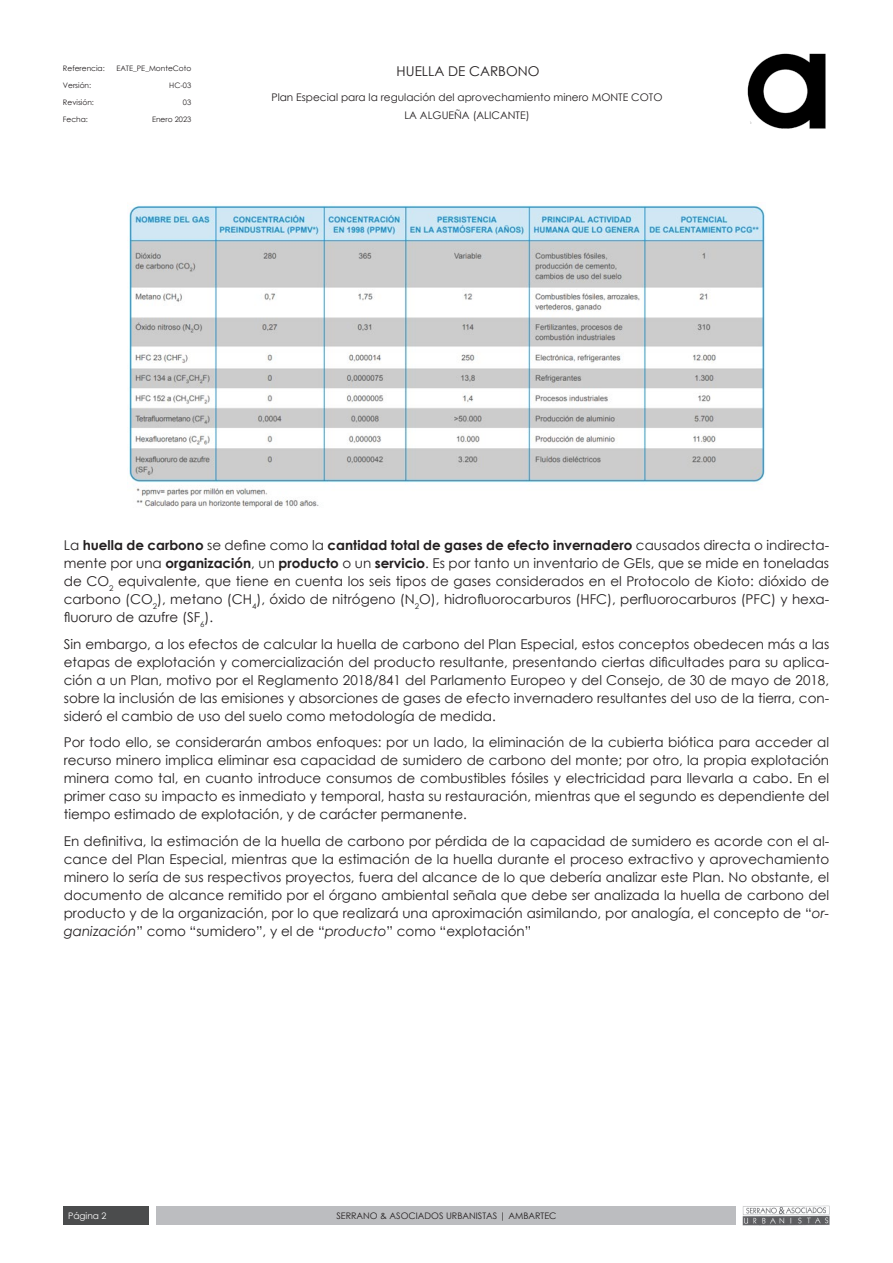
<style>
.page{position:relative;width:893px;height:1263px;background:#fff}
.page>*{position:absolute;margin:0;border:0;box-sizing:border-box;transform-origin:0 0}
.t1{font:13.5px/18px "Century Gothic";color:#231f20;text-align:justify}
.t2{font:10.5px/18px "Century Gothic";color:#231f20;text-align:center}
.t3{font:9px "Century Gothic";color:#231f20}
.t4{font:9px "Century Gothic";color:#fff}
.t5{font:7.5px "Century Gothic";color:#231f20}
.s1{font-weight:700}
.s2{font-style:italic}
</style>
<div class="page">
<img style="left:747px;top:53px;width:79px;height:76px">
<div style="left:64px;top:1206px;width:85px;height:18px;background:#4b4c4d"></div>
<div style="left:157px;top:1206px;width:579px;height:18px;background:#bcbdc0"></div>
<img style="left:742px;top:1205px;width:87px;height:20px">
<img style="left:129px;top:202px;width:636px;height:306px">
<p class="t5" style="left:63px;top:63px;width:43px">Referencia:</p>
<p class="t5" style="left:63px;top:80px;width:30px">Versión:</p>
<p class="t5" style="left:63px;top:97px;width:33px">Revisión:</p>
<p class="t5" style="left:63px;top:114px;width:27px">Fecha:</p>
<p class="t5" style="left:116px;top:63px;width:77px">EATE_PE_MonteCoto</p>
<p class="t5" style="left:169px;top:80px;width:24px">HC-03</p>
<p class="t5" style="left:183px;top:97px;width:10px">03</p>
<p class="t5" style="left:152px;top:114px;width:41px">Enero 2023</p>
<p class="t1" style="left:397px;top:62px;width:144px">HUELLA DE CARBONO</p>
<p class="t2" style="left:271px;top:88px;width:392px">Plan Especial para la regulación del aprovechamiento minero MONTE COTO<br>LA ALGUEÑA (ALICANTE)</p>
<p class="t1" style="left:64px;top:536px;width:767px">La <span class="s1">huella de carbono</span> se define como la <span class="s1">cantidad total de gases de efecto invernadero</span> causados directa o indirecta&shy;mente por una <span class="s1">organización</span>, un <span class="s1">producto</span> o un <span class="s1">servicio</span>. Es por tanto un inventario de GEIs, que se mide en toneladas de CO<sub>2</sub> equivalente, que tiene en cuenta los seis tipos de gases considerados en el Protocolo de Kioto: dióxido de carbono (CO<sub>2</sub>), metano (CH<sub>4</sub>), óxido de nitrógeno (N<sub>2</sub>O), hidrofluorocarburos (HFC), perfluorocarburos (PFC) y hexa&shy;fluoruro de azufre (SF<sub>6</sub>).</p>
<p class="t1" style="left:64px;top:635px;width:767px">Sin embargo, a los efectos de calcular la huella de carbono del Plan Especial, estos conceptos obedecen más a las etapas de explotación y comercialización del producto resultante, presentando ciertas dificultades para su aplica&shy;ción a un Plan, motivo por el Reglamento 2018/841 del Parlamento Europeo y del Consejo, de 30 de mayo de 2018, sobre la inclusión de las emisiones y absorciones de gases de efecto invernadero resultantes del uso de la tierra, con&shy;sideró el cambio de uso del suelo como metodología de medida.</p>
<p class="t1" style="left:64px;top:733px;width:767px">Por todo ello, se considerarán ambos enfoques: por un lado, la eliminación de la cubierta biótica para acceder al recurso minero implica eliminar esa capacidad de sumidero de carbono del monte; por otro, la propia explotación minera como tal, en cuanto introduce consumos de combustibles fósiles y electricidad para llevarla a cabo. En el primer caso su impacto es inmediato y temporal, hasta su restauración, mientras que el segundo es dependiente del tiempo estimado de explotación, y de carácter permanente.</p>
<p class="t1" style="left:64px;top:832px;width:767px">En definitiva, la estimación de la huella de carbono por pérdida de la capacidad de sumidero es acorde con el al&shy;cance del Plan Especial, mientras que la estimación de la huella durante el proceso extractivo y aprovechamiento minero lo sería de sus respectivos proyectos, fuera del alcance de lo que debería analizar este Plan. No obstante, el documento de alcance remitido por el órgano ambiental señala que debe ser analizada la huella de carbono del producto y de la organización, por lo que realizará una aproximación asimilando, por analogía, el concepto de “<span class="s2">or&shy;ganización</span>” como “sumidero”, y el de “<span class="s2">producto</span>” como “explotación”</p>
<p class="t4" style="left:68px;top:1209px;width:40px">Página 2</p>
<p class="t3" style="left:336px;top:1209px;width:222px">SERRANO &amp; ASOCIADOS URBANISTAS | AMBARTEC</p>
</div>
